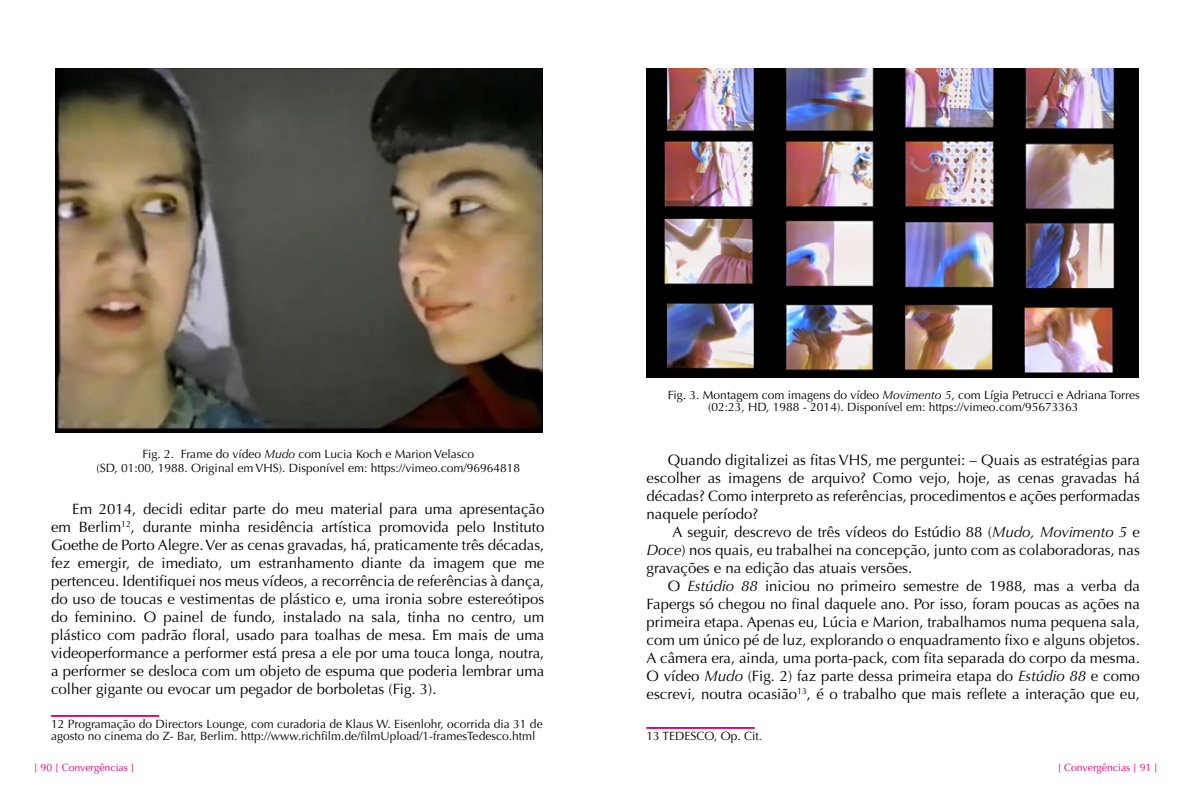
<style>
.page{position:relative;width:1191px;height:808px;background:#fff}
.page>*{position:absolute;margin:0;border:0;box-sizing:border-box;transform-origin:0 0}
.t1{font:15px/18px "Optima";color:#000;text-align:justify}
.t2{font:12px/12px "Optima";color:#000}
.t3{font:10.5px "Optima";color:#e6007d}
.s1{font-style:italic}
</style>
<div class="page">
<svg style="left:51px;top:715px;width:109px;height:1px"></svg>
<img style="left:55px;top:68px;width:487px;height:364px">
<svg style="left:646px;top:727px;width:109px;height:1px"></svg>
<img style="left:646px;top:68px;width:492px;height:310px">
<p class="t2" style="left:96px;top:447px;width:425px;line-height:14.4px;text-align:center">Fig. 2. Frame do vídeo <span class="s1">Mudo</span> com Lucia Koch e Marion Velasco<br>(SD, 01:00, 1988. Original em VHS). Disponível em: https://vimeo.com/96964818</p>
<p class="t1" style="left:51px;top:500px;width:495px;text-indent:21px">Em 2014, decidi editar parte do meu material para uma apresentação em Berlim<sup>12</sup>, durante minha residência artística promovida pelo Instituto Goethe de Porto Alegre. Ver as cenas gravadas, há, praticamente três décadas, fez emergir, de imediato, um estranhamento diante da imagem que me pertenceu. Identifiquei nos meus vídeos, a recorrência de referências à dança, do uso de toucas e vestimentas de plástico e, uma ironia sobre estereótipos do feminino. O painel de fundo, instalado na sala, tinha no centro, um plástico com padrão floral, usado para toalhas de mesa. Em mais de uma videoperformance a performer está presa a ele por uma touca longa, noutra, a performer se desloca com um objeto de espuma que poderia lembrar uma colher gigante ou evocar um pegador de borboletas (Fig. 3).</p>
<p class="t2" style="left:51px;top:718px;width:493px">12 Programação do Directors Lounge, com curadoria de Klaus W. Eisenlohr, ocorrida dia 31 de agosto no cinema do Z- Bar, Berlim. http://www.richfilm.de/filmUpload/1-framesTedesco.html</p>
<p class="t2" style="left:708px;top:389px;width:433px;text-indent:-40px">Fig. 3. Montagem com imagens do vídeo <span class="s1">Movimento 5</span>, com Lígia Petrucci e Adriana Torres (02:23, HD, 1988 - 2014). Disponível em: https://vimeo.com/95673363</p>
<p class="t1" style="left:646px;top:451px;width:495px;text-indent:21px">Quando digitalizei as fitas VHS, me perguntei: – Quais as estratégias para escolher as imagens de arquivo? Como vejo, hoje, as cenas gravadas há décadas? Como interpreto as referências, procedimentos e ações performadas naquele período?</p>
<p class="t1" style="left:646px;top:523px;width:495px;text-indent:26px">A seguir, descrevo de três vídeos do Estúdio 88 (<span class="s1">Mudo, Movimento 5</span> e <span class="s1">Doce</span>) nos quais, eu trabalhei na concepção, junto com as colaboradoras, nas gravações e na edição das atuais versões.</p>
<p class="t1" style="left:646px;top:577px;width:495px;text-indent:21px">O <span class="s1">Estúdio 88</span> iniciou no primeiro semestre de 1988, mas a verba da Fapergs só chegou no final daquele ano. Por isso, foram poucas as ações na primeira etapa. Apenas eu, Lúcia e Marion, trabalhamos numa pequena sala, com um único pé de luz, explorando o enquadramento fixo e alguns objetos.<br>A câmera era, ainda, uma porta-pack, com fita separada do corpo da mesma.<br>O vídeo <span class="s1">Mudo</span> (Fig. 2) faz parte dessa primeira etapa do <span class="s1">Estúdio 88</span> e como escrevi, noutra ocasião<sup>13</sup>, é o trabalho que mais reflete a interação que eu,</p>
<p class="t2" style="left:646px;top:730px;width:117px">13 TEDESCO, Op. Cit.</p>
<p class="t3" style="left:34px;top:761px;width:102px">] 90 [ Convergências ]</p>
<p class="t3" style="left:1057px;top:761px;width:102px">[ Convergências ] 91 [</p>
</div>
